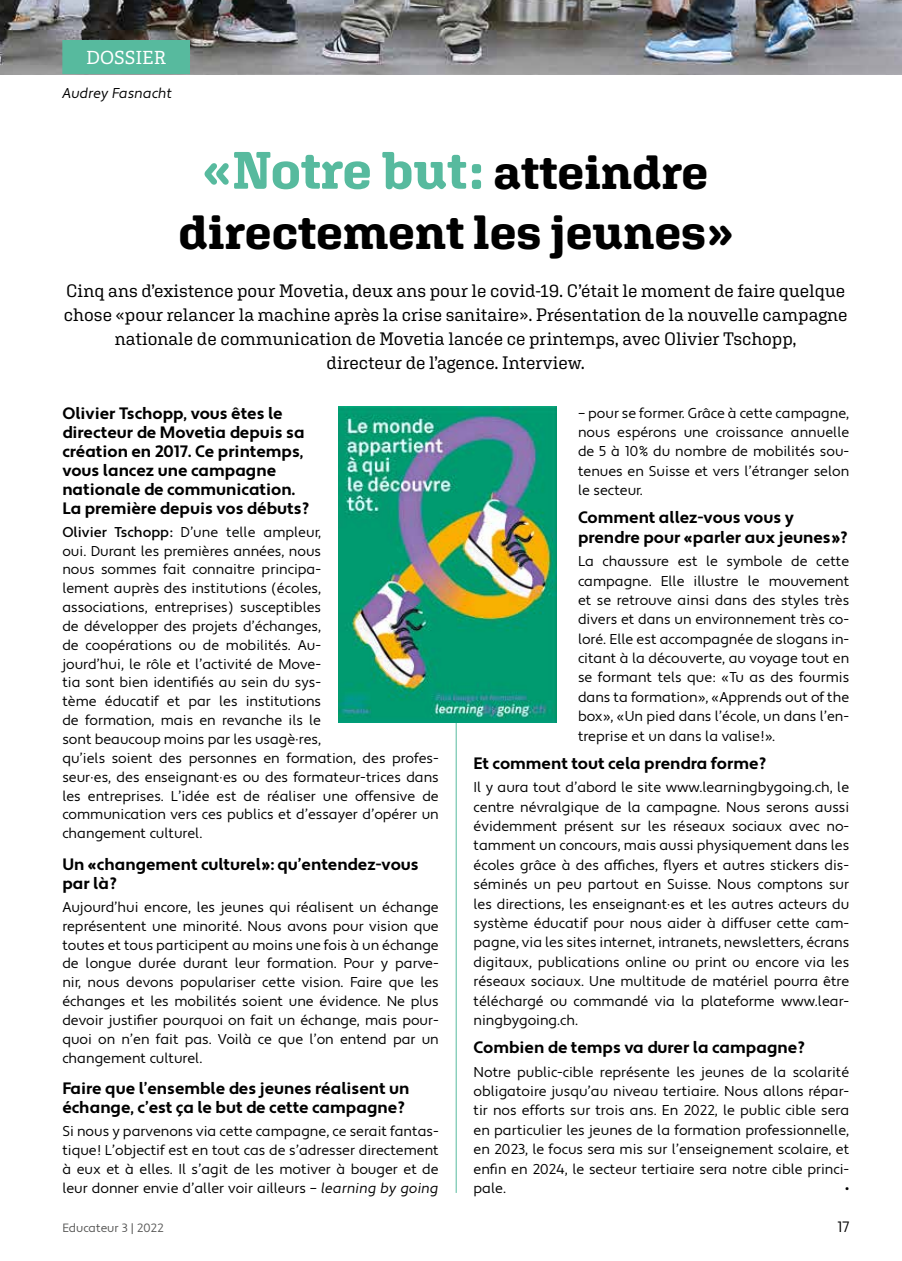
<style>
.page{position:relative;width:902px;height:1261px;background:#fff}
.page>*{position:absolute;margin:0;border:0;box-sizing:border-box;transform-origin:0 0}
.t1{font:700 52.5px "Aglet Slab";letter-spacing:-.01em;color:#57ba9e}
.t2{font:700 48px "Aglet Slab";letter-spacing:-.005em;color:#000}
.t3{font:18.15px "Adelle";color:#fff}
.t4{font:18px/24px "Aglet Slab";letter-spacing:-.005em;color:#000;text-align:center}
.t5{font:700 16.5px/18.9px "Apertura";color:#000}
.t6{font:15px "Apertura";color:#000}
.t7{font:14.25px/19.4px "Apertura";color:#000;text-align:justify}
.t8{font:14.25px "Apertura Obliq";color:#000}
.t9{font:12px "Apertura";color:#575756}
.s1{font-size:48px;color:#000}
.s2{font-weight:900}
.s3{font-weight:500}
.s4{font-family:"Apertura Obliq"}
</style>
<div class="page">
<img style="left:0;top:0;width:902px;height:74px">
<hr style="left:456px;top:406px;width:1px;height:786px;background:#57ba9e">
<div style="left:63px;top:41px;width:126px;height:32px;background:#57ba9e"></div>
<div style="left:62px;top:40px;width:128px;height:34px;border:2px solid #57ba9e"></div>
<img style="left:338px;top:407px;width:219px;height:315px">
<p class="t3" style="left:86px;top:44px;width:81px">DOSSIER</p>
<p class="t8" style="left:62px;top:85px;width:112px">Audrey Fasnacht</p>
<h1 class="t1" style="left:203px;top:139px;width:507px">«Notre but: <span class="s1">atteindre</span></h1>
<h2 class="t2" style="left:179px;top:203px;width:556px">directement les jeunes»</h2>
<p class="t4" style="left:64px;top:278px;width:785px">Cinq ans d’existence pour Movetia, deux ans pour le covid-19. C’était le moment de faire quelque chose «pour relancer la machine après la crise sanitaire». Présentation de la nouvelle campagne nationale de communication de Movetia lancée ce printemps, avec Olivier Tschopp,<br>directeur de l’agence. Interview.</p>
<p class="t7" style="left:578px;top:403px;width:273px">– pour se former. Grâce à cette campagne, nous espérons une croissance annuelle de 5 à 10% du nombre de mobilités sou&shy;tenues en Suisse et vers l’étranger selon le secteur.</p>
<p class="t5" style="left:578px;top:508px;width:271px;line-height:19.4px">Comment allez-vous vous y prendre pour <span class="s2">«</span>parler aux jeunes<span class="s2">»</span>?</p>
<p class="t7" style="left:578px;top:552px;width:273px">La chaussure est le symbole de cette campagne. Elle illustre le mouvement et se retrouve ainsi dans des styles très divers et dans un environnement très co&shy;loré. Elle est accompagnée de slogans in&shy;citant à la découverte, au voyage tout en se formant tels que: «Tu as des fourmis dans ta formation», «Apprends out of the box», «Un pied dans l’école, un dans l’en&shy;treprise et un dans la valise!».</p>
<p class="t5" style="left:473px;top:754px;width:294px">Et comment tout cela prendra forme?</p>
<p class="t7" style="left:473px;top:778px;width:377px">Il y aura tout d’abord le site www.learningbygoing.ch, le centre névralgique de la campagne. Nous serons aussi évidemment présent sur les réseaux sociaux avec no&shy;tamment un concours, mais aussi physiquement dans les écoles grâce à des affiches, flyers et autres stickers dis&shy;séminés un peu partout en Suisse. Nous comptons sur les directions, les enseignant·es et les autres acteurs du système éducatif pour nous aider à diffuser cette cam&shy;pagne, via les sites internet, intranets, newsletters, écrans digitaux, publications online ou print ou encore via les réseaux sociaux. Une multitude de matériel pourra être téléchargé ou commandé via la plateforme www.lear&shy;ningbygoing.ch.</p>
<p class="t5" style="left:473px;top:1038px;width:333px">Combien de temps va durer la campagne?</p>
<p class="t7" style="left:473px;top:1062px;width:377px">Notre public-cible représente les jeunes de la scolarité obligatoire jusqu’au niveau tertiaire. Nous allons répar&shy;tir nos efforts sur trois ans. En 2022, le public cible sera en particulier les jeunes de la formation professionnelle, en 2023, le focus sera mis sur l’enseignement scolaire, et enfin en 2024, le secteur tertiaire sera notre cible princi&shy;pale.</p>
<p class="t5" style="left:62px;top:404px;width:248px">Olivier Tschopp, vous êtes le directeur de Movetia depuis sa création en 2017. Ce printemps, vous lancez une campagne nationale de communication.<br>La première depuis vos débuts?</p>
<p class="t7" style="left:62px;top:522px;width:378px;line-height:18.9px;text-align:left"><span class="s3">Olivier Tschopp:</span> D’une telle ampleur,<br>oui. Durant les premières années, nous<br>nous sommes fait connaitre principa-<br>lement auprès des institutions (écoles,<br>associations, entreprises) susceptibles<br>de développer des projets d’échanges,<br>de coopérations ou de mobilités. Au-<br>jourd’hui, le rôle et l’activité de Move-<br>tia sont bien identifiés au sein du sys-<br>tème éducatif et par les institutions<br>de formation, mais en revanche ils le<br>sont beaucoup moins par les usagè·res,<br>qu’iels soient des personnes en formation, des profes&shy;seur·es, des enseignant·es ou des formateur-trices dans les entreprises. L’idée est de réaliser une offensive de communication vers ces publics et d’essayer d’opérer un changement culturel.</p>
<p class="t5" style="left:62px;top:855px;width:358px">Un <span class="s2">«</span>changement culturel<span class="s2">»</span>: qu’entendez-vous par là?</p>
<p class="t7" style="left:62px;top:898px;width:378px;line-height:18.9px">Aujourd’hui encore, les jeunes qui réalisent un échange représentent une minorité. Nous avons pour vision que toutes et tous participent au moins une fois à un échange de longue durée durant leur formation. Pour y parve&shy;nir, nous devons populariser cette vision. Faire que les échanges et les mobilités soient une évidence. Ne plus devoir justifier pourquoi on fait un échange, mais pour&shy;quoi on n’en fait pas. Voilà ce que l’on entend par un changement culturel.</p>
<p class="t5" style="left:62px;top:1079px;width:348px">Faire que l’ensemble des jeunes réalisent un échange, c’est ça le but de cette campagne?</p>
<p class="t7" style="left:62px;top:1122px;width:378px;line-height:18.9px">Si nous y parvenons via cette campagne, ce serait fantas&shy;tique! L’objectif est en tout cas de s’adresser directement à eux et à elles. Il s’agit de les motiver à bouger et de leur donner envie d’aller voir ailleurs – <span class="s4">learning by going</span></p>
<p class="t7" style="left:845px;top:1178px;width:6px">•</p>
<p class="t9" style="left:62px;top:1220px;width:103px">Educateur 3 | 2022</p>
<p class="t6" style="left:837px;top:1217px;width:13px">17</p>
</div>
